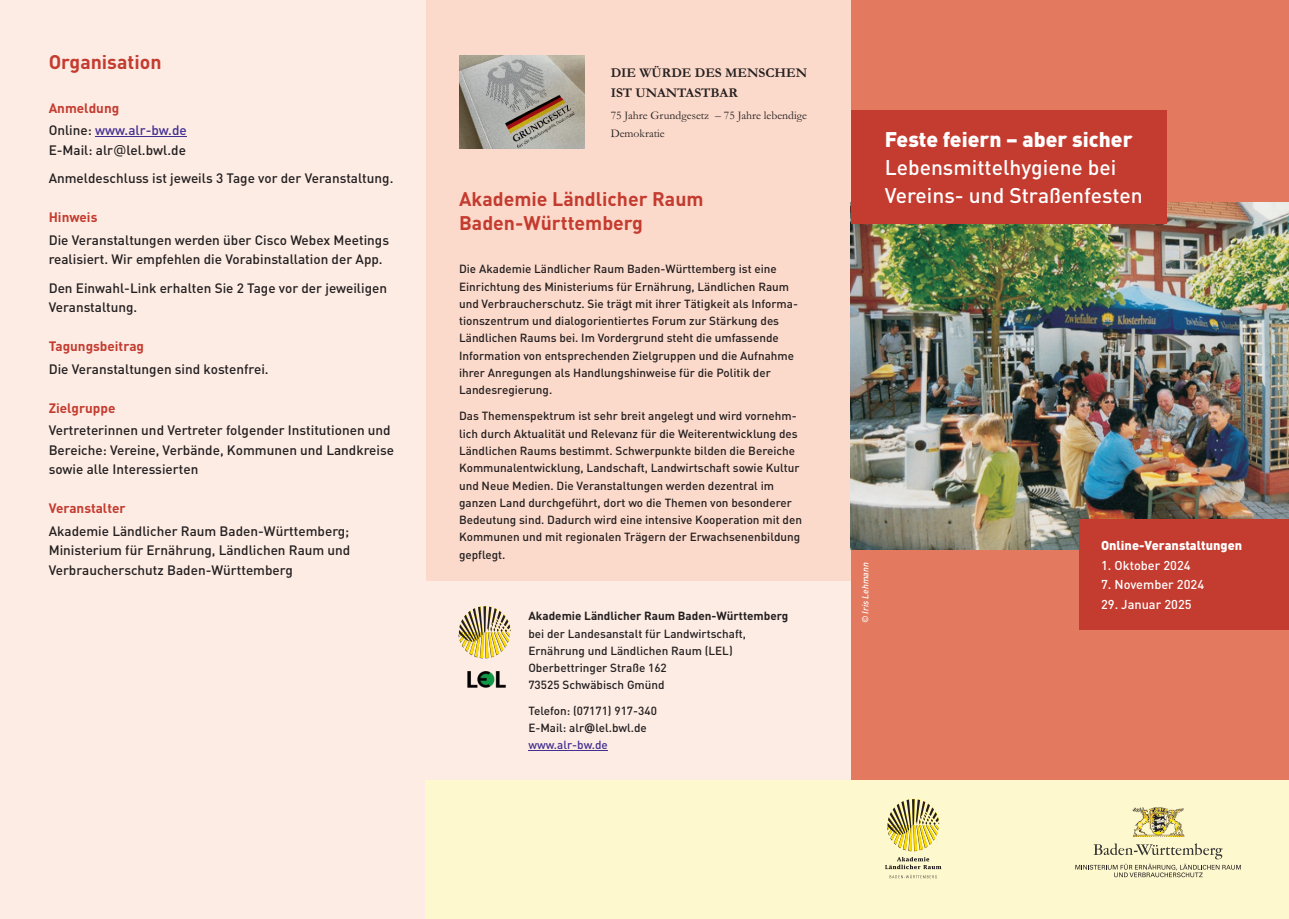
<style>
.page{position:relative;width:1289px;height:919px;background:#fff}
.page>*{position:absolute;margin:0;border:0;box-sizing:border-box;transform-origin:0 0}
.t1{font:500 21px/27.8px "DIN";color:#fff}
.t2{font:900 21px "DIN";color:#fff}
.t3{font:700 19.5px/24px "DIN";color:#c43b2f}
.t4{font:500 13.5px/19.5px "DIN";color:#231f20}
.t5{font:700 13.5px "DIN";color:#c43b2f}
.t6{font:700 13.5px/19.5px "Garamond";color:#231f20}
.t7{font:500 12.75px "DIN";color:#fff}
.t8{font:900 12.75px "DIN";color:#fff}
.t9{font:500 11.7px/17.2px "DIN";color:#231f20}
.t10{font:11.7px/17.2px "Garamond";color:#231f20}
.t11{font:700 11.7px "DIN";color:#231f20}
.t12{font:500 11.7px "DIN";color:#432f92}
.t13{font:italic 500 9px "DIN";color:#fff}
.s1{color:#432f92}
.s2{font-family:"Verdana";font-weight:400}
.s3{font-family:"Verdana";font-weight:700}
</style>
<div class="page">
<div style="left:850px;top:0;width:438px;height:906px;background:#e3795e"></div>
<div style="left:425px;top:0;width:425px;height:906px;background:#fcdacb"></div>
<div style="left:0;top:0;width:425px;height:918px;background:#fdece4"></div>
<img style="left:850px;top:203px;width:438px;height:346px">
<div style="left:850px;top:111px;width:316px;height:113px;background:#c43b2f"></div>
<div style="left:425px;top:580px;width:425px;height:200px;background:#fdece4"></div>
<div style="left:425px;top:780px;width:863px;height:138px;background:#fef8ce"></div>
<svg style="left:885px;top:798px;width:56px;height:80px"></svg>
<img style="left:467px;top:671px;width:38px;height:17px">
<svg style="left:458px;top:606px;width:53px;height:52px"></svg>
<hr style="left:528px;top:750px;width:80px;height:1px;background:#432f92">
<img style="left:1132px;top:807px;width:53px;height:29px">
<svg style="left:1075px;top:843px;width:165px;height:34px"></svg>
<hr style="left:95px;top:136px;width:92px;height:1px;background:#432f92">
<div style="left:1079px;top:519px;width:209px;height:111px;background:#c43b2f"></div>
<img style="left:459px;top:55px;width:125px;height:94px">
<h2 class="t3" style="left:49px;top:52px;width:114px">Organisation</h2>
<p class="t5" style="left:49px;top:103px;width:72px">Anmeldung</p>
<p class="t4" style="left:49px;top:122px;width:140px">Online: <span class="s1">www.alr-bw.de<br></span>E-Mail: alr<span class="s2">@</span>lel.bwl.de</p>
<p class="t4" style="left:49px;top:170px;width:346px">Anmeldeschluss ist jeweils 3 Tage vor der Veranstaltung.</p>
<p class="t5" style="left:49px;top:212px;width:50px">Hinweis</p>
<p class="t4" style="left:49px;top:231px;width:342px">Die Veranstaltungen werden über Cisco Webex Meetings realisiert. Wir empfehlen die Vorabinstallation der App.</p>
<p class="t4" style="left:49px;top:279px;width:340px">Den Einwahl-Link erhalten Sie 2 Tage vor der jeweiligen<br>Veranstaltung.</p>
<p class="t5" style="left:49px;top:341px;width:97px">Tagungsbeitrag</p>
<p class="t4" style="left:49px;top:360px;width:221px">Die Veranstaltungen sind kostenfrei.</p>
<p class="t5" style="left:49px;top:403px;width:68px">Zielgruppe</p>
<p class="t4" style="left:49px;top:422px;width:347px">Vertreterinnen und Vertreter folgender Institutionen und<br>Bereiche: Vereine, Verbände, Kommunen und Landkreise sowie alle Interessierten</p>
<p class="t5" style="left:49px;top:503px;width:78px">Veranstalter</p>
<p class="t4" style="left:49px;top:522px;width:303px;text-align:justify">Akademie Ländlicher Raum Baden-Württemberg; Ministerium für Ernährung, Ländlichen Raum und Verbraucherschutz Baden-Württemberg</p>
<p class="t6" style="left:610px;top:65px;width:198px">DIE WÜRDE DES MENSCHEN<br>IST UNANTASTBAR</p>
<p class="t10" style="left:610px;top:108px;width:198px">75 Jahre Grundgesetz – 75 Jahre lebendige<br>Demokratie</p>
<h2 class="t3" style="left:459px;top:189px;width:246px">Akademie Ländlicher Raum<br>Baden-Württemberg</h2>
<p class="t9" style="left:459px;top:262px;width:340px">Die Akademie Ländlicher Raum Baden-Württemberg ist eine Einrichtung des Ministeriums für Ernährung, Ländlichen Raum und Verbraucherschutz. Sie trägt mit ihrer Tätigkeit als Informa&shy;tionszentrum und dialogorientiertes Forum zur Stärkung des Ländlichen Raums bei. Im Vordergrund steht die umfassende Information von entsprechenden Zielgruppen und die Aufnahme ihrer Anregungen als Handlungshinweise für die Politik der Landesregierung.</p>
<p class="t9" style="left:459px;top:409px;width:344px">Das Themenspektrum ist sehr breit angelegt und wird vornehm&shy;lich durch Aktualität und Relevanz für die Weiterentwicklung des Ländlichen Raums bestimmt. Schwerpunkte bilden die Bereiche Kommunalentwicklung, Landschaft, Landwirtschaft sowie Kultur und Neue Medien. Die Veranstaltungen werden dezentral im ganzen Land durchgeführt, dort wo die Themen von besonderer Bedeutung sind. Dadurch wird eine intensive Kooperation mit den Kommunen und mit regionalen Trägern der Erwachsenenbildung gepflegt.</p>
<p class="t11" style="left:528px;top:612px;width:261px">Akademie Ländlicher Raum Baden-Württemberg</p>
<p class="t9" style="left:528px;top:626px;width:219px">bei der Landesanstalt für Landwirtschaft,<br>Ernährung und Ländlichen Raum (LEL)</p>
<p class="t9" style="left:528px;top:660px;width:140px">Oberbettringer Straße 162<br>73525 Schwäbisch Gmünd</p>
<p class="t9" style="left:528px;top:702px;width:130px">Telefon: (07171) 917-340</p>
<p class="t9" style="left:528px;top:720px;width:120px">E-Mail: alr<span class="s3">@</span>lel.bwl.de</p>
<p class="t12" style="left:528px;top:740px;width:81px">www.alr-bw.de</p>
<h1 class="t2" style="left:884px;top:132px;width:249px">Feste feiern aber sicher</h1>
<h1 class="t1" style="left:884px;top:156px;width:259px">Lebensmittelhygiene bei<br>Vereins- und Straßenfesten</h1>
<p class="t13" style="left:861px;top:623px;width:62px;rotate:-90deg">© Iris Lehmann</p>
<p class="t8" style="left:1101px;top:541px;width:143px">Online-Veranstaltungen</p>
<p class="t7" style="left:1101px;top:560px;width:91px">1. Oktober 2024</p>
<p class="t7" style="left:1101px;top:599px;width:92px">29. Januar 2025</p>
<p class="t7" style="left:1101px;top:580px;width:105px">7. November 2024</p>
</div>
